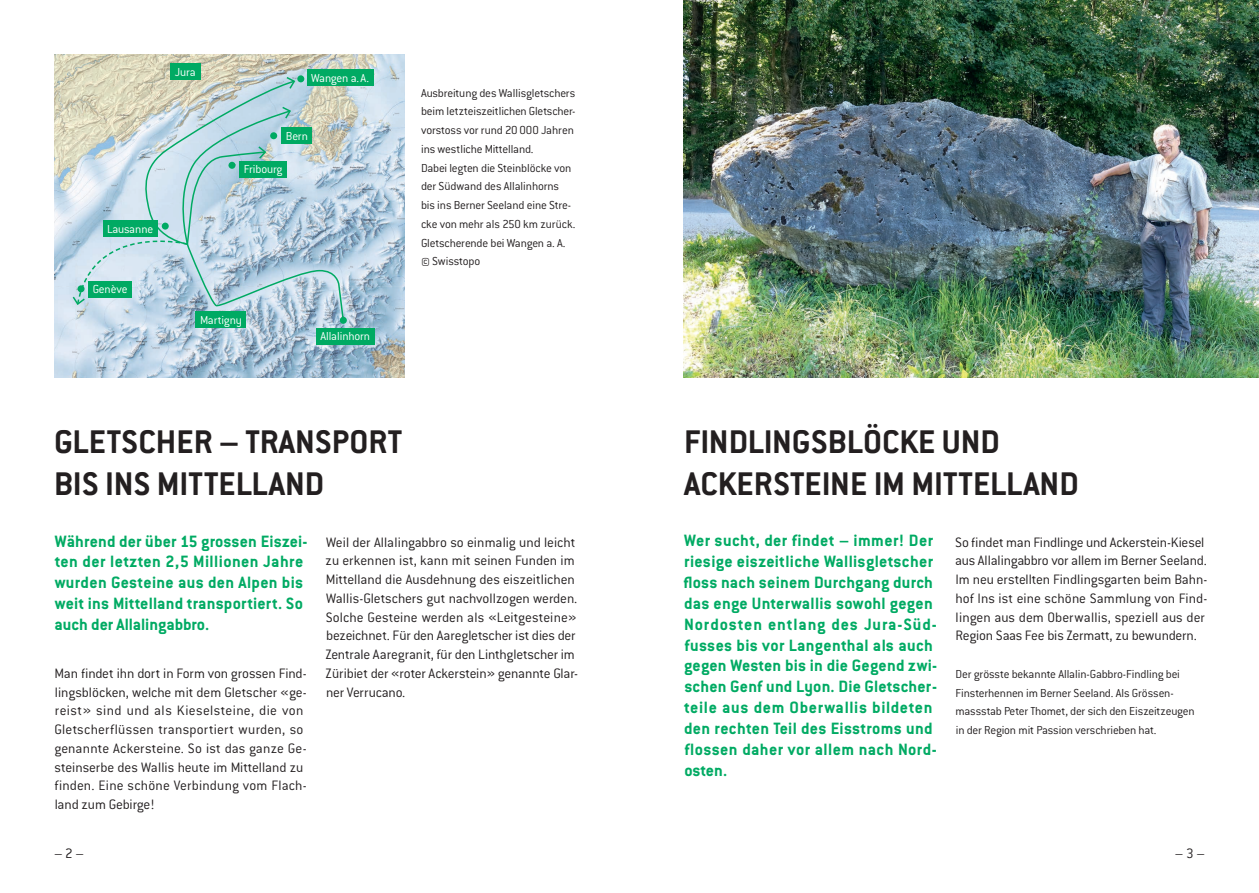
<style>
.page{position:relative;width:1259px;height:893px;background:#fff}
.page>*{position:absolute;margin:0;border:0;box-sizing:border-box;transform-origin:0 0}
.t1{font:700 36px/42px "ESCMID Conduit ITC";color:#231f20}
.t2{font:700 18px/20.9px "ESCMID Conduit ITC";letter-spacing:.015em;color:#00aa63}
.t3{font:300 15px/18.8px "ESCMID Conduit ITC";color:#231f20}
.t4{font:300 12.75px/18.8px "ESCMID Conduit ITC";letter-spacing:-.015em;color:#231f20}
.t5{font:300 12.75px "ESCMID Conduit ITC";letter-spacing:-.015em;color:#fff}
</style>
<div class="page">
<img style="left:54px;top:54px;width:350px;height:324px">
<img style="left:683px;top:0;width:576px;height:378px">
<div style="left:307px;top:70px;width:66px;height:16px;background:#00aa63"></div>
<div style="left:171px;top:64px;width:30px;height:16px;background:#00aa63"></div>
<div style="left:196px;top:311px;width:50px;height:17px;background:#00aa63"></div>
<div style="left:316px;top:328px;width:58px;height:17px;background:#00aa63"></div>
<svg style="left:71px;top:76px;width:274px;height:246px;background:#b3d0d2"></svg>
<div style="left:297px;top:75px;width:7px;height:7px;background:#00aa63;border-radius:50%"></div>
<div style="left:270px;top:132px;width:7px;height:7px;background:#00aa63;border-radius:50%"></div>
<div style="left:228px;top:162px;width:7px;height:7px;background:#00aa63;border-radius:50%"></div>
<div style="left:162px;top:223px;width:7px;height:7px;background:#00aa63;border-radius:50%"></div>
<div style="left:77px;top:285px;width:8px;height:7px;background:#00aa63;border-radius:50%"></div>
<div style="left:340px;top:317px;width:7px;height:7px;background:#00aa63;border-radius:50%"></div>
<p class="t5" style="left:107px;top:221px;width:48px">Lausanne</p>
<p class="t5" style="left:93px;top:281px;width:37px">Genève</p>
<p class="t5" style="left:175px;top:64px;width:22px">Jura</p>
<p class="t5" style="left:311px;top:70px;width:60px">Wangen a. A.</p>
<p class="t5" style="left:286px;top:128px;width:23px">Bern</p>
<p class="t5" style="left:244px;top:162px;width:40px">Fribourg</p>
<p class="t5" style="left:200px;top:312px;width:43px">Martigny</p>
<p class="t5" style="left:320px;top:329px;width:51px">Allalinhorn</p>
<p class="t4" style="left:421px;top:83px;width:156px">Ausbreitung des Wallisgletschers beim letzteiszeitlichen Gletscher&shy;vorstoss vor rund 20000 Jahren ins westliche Mittelland.<br>Dabei legten die Steinblöcke von der Südwand des Allalinhorns bis ins Berner Seeland eine Stre&shy;cke von mehr als 250 km zurück.<br>Gletscherende bei Wangen a. A. © Swisstopo</p>
<h1 class="t1" style="left:54px;top:420px;width:350px">GLETSCHER – TRANSPORT<br>BIS INS MITTELLAND</h1>
<h1 class="t1" style="left:684px;top:420px;width:396px">FINDLINGSBLÖCKE UND<br>ACKERSTEINE IM MITTELLAND</h1>
<p class="t2" style="left:55px;top:530px;width:254px">Während der über 15 grossen Eiszei&shy;ten der letzten 2,5 Millionen Jahre wurden Gesteine aus den Alpen bis weit ins Mittelland transportiert. So auch der Allalingabbro.</p>
<p class="t3" style="left:54px;top:663px;width:254px">Man findet ihn dort in Form von grossen Find&shy;lingsblöcken, welche mit dem Gletscher «ge&shy;reist» sind und als Kieselsteine, die von Gletscherflüssen transportiert wurden, so genannte Ackersteine. So ist das ganze Ge&shy;steinserbe des Wallis heute im Mittelland zu finden. Eine schöne Verbindung vom Flach&shy;land zum Gebirge!</p>
<p class="t3" style="left:325px;top:532px;width:254px">Weil der Allalingabbro so einmalig und leicht zu erkennen ist, kann mit seinen Funden im Mittelland die Ausdehnung des eiszeitlichen Wallis-Gletschers gut nachvollzogen werden.<br>Solche Gesteine werden als «Leitgesteine» bezeichnet. Für den Aaregletscher ist dies der Zentrale Aaregranit, für den Linthgletscher im Züribiet der «roter Ackerstein» genannte Glar&shy;ner Verrucano.</p>
<p class="t2" style="left:683px;top:530px;width:255px">Wer sucht, der findet – immer! Der riesige eiszeitliche Wallisgletscher floss nach seinem Durchgang durch das enge Unterwallis sowohl gegen<br>Nordosten entlang des Jura-Süd&shy;fusses bis vor Langenthal als auch gegen Westen bis in die Gegend zwi&shy;schen Genf und Lyon. Die Gletscher&shy;teile aus dem Oberwallis bildeten den rechten Teil des Eisstroms und flossen daher vor allem nach Nord&shy;osten.</p>
<p class="t3" style="left:955px;top:532px;width:254px">So findet man Findlinge und Ackerstein-Kiesel aus Allalingabbro vor allem im Berner Seeland.<br>Im neu erstellten Findlingsgarten beim Bahn&shy;hof Ins ist eine schöne Sammlung von Find&shy;lingen aus dem Oberwallis, speziell aus der Region Saas Fee bis Zermatt, zu bewundern.</p>
<p class="t4" style="left:955px;top:664px;width:241px">Der grösste bekannte Allalin-Gabbro-Findling bei Finsterhennen im Berner Seeland. Als Grössen&shy;massstab Peter Thomet, der sich den Eiszeitzeugen in der Region mit Passion verschrieben hat.</p>
<p class="t3" style="left:54px;top:843px;width:32px">– 2 –</p>
<p class="t3" style="left:1175px;top:843px;width:32px">– 3 –</p>
</div>
